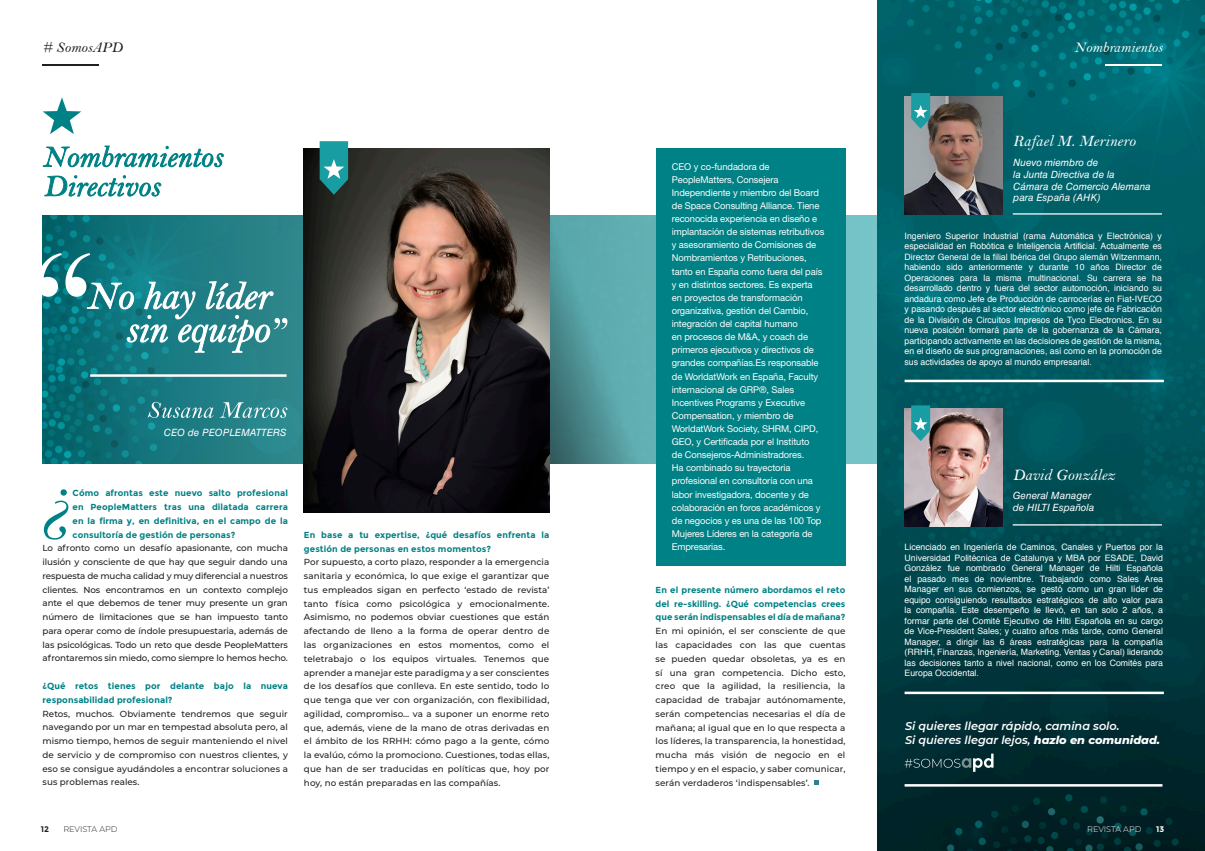
<style>
.page{position:relative;width:1205px;height:851px;background:#fff}
.page>*{position:absolute;margin:0;border:0;box-sizing:border-box;transform-origin:0 0}
.N_Pie_de_foto{font:74px "Bell MT Italic";color:#008185}
.N_Subsección_Emp{font:16.25px "Bell MT Italic";color:#fff}
.t1{font:15px "Bell MT Italic";color:#fff}
.t2{font:15px "Bell MT Italic";color:#231f20}
.N_Pie_de_foto-2{font:italic 600 11.25px "Montserrat";color:#fff}
.N_Texto_Recuadro{font:italic 10px/11.9px "Helvetica LT Std";color:#fff}
.N_Texto{font:9.38px/13.1px "Helvetica Neue";letter-spacing:-.01em;color:#fff}
.N_Pie_de_foto-3{font:500 8.75px/13.8px "Montserrat";letter-spacing:.01em;color:#231f20;text-align:justify}
.N_Pie_de_foto-4{font:8.75px/10.5px "Helvetica";color:#fff;text-align:justify}
.N_Pie_de_foto-5{font:700 8.75px/13.8px "Montserrat";letter-spacing:.01em;color:#008185;text-align:justify}
.t3{font:300 8.12px "Montserrat";letter-spacing:-.01em;color:#231f20}
.t4{font:300 8.12px "Montserrat";letter-spacing:-.01em;color:#fff}
.t5{font:700 8.12px "Montserrat";color:#231f20}
.t6{font:700 8.12px "Montserrat";color:#fff}
.s1{font-weight:800}
</style>
<div class="page">
<img style="left:43px;top:215px;width:261px;height:248px">
<div style="left:656px;top:148px;width:189px;height:417px;background:#008185"></div>
<svg style="left:549px;top:215px;width:329px;height:248px"></svg>
<img style="left:878px;top:0;width:327px;height:850px">
<hr style="left:904px;top:784px;width:258px;height:2px;background:#fff">
<svg style="left:44px;top:175px;width:117px;height:21px"></svg>
<svg style="left:43px;top:146px;width:181px;height:21px"></svg>
<svg style="left:43px;top:97px;width:38px;height:37px"></svg>
<svg style="left:904px;top:753px;width:89px;height:18px;background:#284c50"></svg>
<img style="left:904px;top:97px;width:98px;height:117px">
<img style="left:904px;top:408px;width:98px;height:118px">
<hr style="left:1013px;top:524px;width:149px;height:1px;background:#fff">
<hr style="left:1013px;top:213px;width:149px;height:1px;background:#fff">
<hr style="left:904px;top:379px;width:260px;height:3px;background:#fff">
<hr style="left:904px;top:691px;width:260px;height:3px;background:#fff">
<svg style="left:911px;top:405px;width:19px;height:36px"></svg>
<svg style="left:911px;top:93px;width:19px;height:36px"></svg>
<img style="left:304px;top:148px;width:245px;height:364px">
<hr style="left:1106px;top:64px;width:56px;height:2px;background:#fff">
<hr style="left:43px;top:64px;width:56px;height:2px;background:#231f20">
<svg style="left:42px;top:253px;width:245px;height:99px;background:#3a8f96"></svg>
<svg style="left:814px;top:780px;width:5px;height:5px"></svg>
<hr style="left:90px;top:374px;width:197px;height:3px;background:#fff">
<svg style="left:320px;top:141px;width:28px;height:54px;background:#309598"></svg>
<svg style="left:148px;top:402px;width:139px;height:16px;background:#4f99a0"></svg>
<p class="t2" style="left:43px;top:39px;width:81px"># SomosAPD</p>
<p class="t1" style="left:1074px;top:39px;width:90px">Nombramientos</p>
<p class="N_Texto_Recuadro" style="left:164px;top:426px;width:124px">CEO de PEOPLEMATTERS</p>
<p class="N_Pie_de_foto" style="left:43px;top:452px;width:31px">¿</p>
<p class="N_Pie_de_foto-5" style="left:73px;top:486px;width:217px">Cómo afrontas este nuevo salto profesional en PeopleMatters tras una dilatada carrera en la firma y, en definitiva, en el campo de la consultoría de gestión de personas?</p>
<p class="N_Pie_de_foto-3" style="left:43px;top:541px;width:247px">Lo afronto como un desafío apasionante, con mucha ilusión y consciente de que hay que seguir dando una respuesta de mucha calidad y muy diferencial a nuestros clientes. Nos encontramos en un contexto complejo ante el que debemos de tener muy presente un gran número de limitaciones que se han impuesto tanto para operar como de índole presupuestaria, además de las psicológicas. Todo un reto que desde PeopleMatters afrontaremos sin miedo, como siempre lo hemos hecho.</p>
<p class="N_Pie_de_foto-5" style="left:43px;top:679px;width:247px">¿Qué retos tienes por delante bajo la nueva responsabilidad profesional?</p>
<p class="N_Pie_de_foto-3" style="left:43px;top:706px;width:247px">Retos, muchos. Obviamente tendremos que seguir navegando por un mar en tempestad absoluta pero, al mismo tiempo, hemos de seguir manteniendo el nivel de servicio y de compromiso con nuestros clientes, y eso se consigue ayudándoles a encontrar soluciones a sus problemas reales.</p>
<p class="N_Pie_de_foto-5" style="left:304px;top:528px;width:247px">En base a tu expertise, ¿qué desafíos enfrenta la gestión de personas en estos momentos?</p>
<p class="N_Pie_de_foto-3" style="left:304px;top:555px;width:247px">Por supuesto, a corto plazo, responder a la emergencia sanitaria y económica, lo que exige el garantizar que tus empleados sigan en perfecto ‘estado de revista’ tanto física como psicológica y emocionalmente.<br>Asimismo, no podemos obviar cuestiones que están afectando de lleno a la forma de operar dentro de las organizaciones en estos momentos, como el teletrabajo o los equipos virtuales. Tenemos que aprender a manejar este paradigma y a ser conscientes de los desafíos que conlleva. En este sentido, todo lo que tenga que ver con organización, con flexibilidad, agilidad, compromiso… va a suponer un enorme reto que, además, viene de la mano de otras derivadas en el ámbito de los RRHH: cómo pago a la gente, cómo la evalúo, cómo la promociono. Cuestiones, todas ellas, que han de ser traducidas en políticas que, hoy por hoy, no están preparadas en las compañías.</p>
<p class="N_Texto" style="left:672px;top:159px;width:154px">CEO y co-fundadora de<br>PeopleMatters, Consejera<br>Independiente y miembro del Board de Space Consulting Alliance. Tiene reconocida experiencia en diseño e implantación de sistemas retributivos y asesoramiento de Comisiones de<br>Nombramientos y Retribuciones, tanto en España como fuera del país y en distintos sectores. Es experta en proyectos de transformación organizativa, gestión del Cambio, integración del capital humano<br>en procesos de M&amp;A, y coach de primeros ejecutivos y directivos de grandes compañías.Es responsable de WorldatWork en España, Faculty internacional de GRP®, Sales<br>Incentives Programs y Executive<br>Compensation, y miembro de<br>WorldatWork Society, SHRM, CIPD,<br>GEO, y Certificada por el Instituto<br>de Consejeros-Administradores.<br>Ha combinado su trayectoria profesional en consultoría con una labor investigadora, docente y de colaboración en foros académicos y de negocios y es una de las 100 Top<br>Mujeres Líderes en la categoría de<br>Empresarias.</p>
<p class="N_Pie_de_foto-5" style="left:656px;top:583px;width:191px">En el presente número abordamos el reto del re-skilling. ¿Qué competencias crees que serán indispensables el día de mañana?</p>
<p class="N_Pie_de_foto-3" style="left:656px;top:623px;width:191px">En mi opinión, el ser consciente de que las capacidades con las que cuentas se pueden quedar obsoletas, ya es en sí una gran competencia. Dicho esto, creo que la agilidad, la resiliencia, la capacidad de trabajar autónomamente, serán competencias necesarias el día de mañana; al igual que en lo que respecta a los líderes, la transparencia, la honestidad, mucha más visión de negocio en el tiempo y en el espacio, y saber comunicar, serán verdaderos ‘indispensables’.</p>
<p class="N_Subsección_Emp" style="left:1013px;top:131px;width:124px">Rafael M. Merinero</p>
<p class="N_Texto_Recuadro" style="left:1013px;top:156px;width:87px">Nuevo miembro de</p>
<p class="N_Texto_Recuadro" style="left:1013px;top:168px;width:103px">la Junta Directiva de la</p>
<p class="N_Texto_Recuadro" style="left:1013px;top:180px;width:139px">Cámara de Comercio Alemana para España (AHK)</p>
<p class="N_Pie_de_foto-4" style="left:904px;top:230px;width:259px">Ingeniero Superior Industrial (rama Automática y Electrónica) y especialidad en Robótica e Inteligencia Artificial. Actualmente es Director General de la filial Ibérica del Grupo alemán Witzenmann, habiendo sido anteriormente y durante 10 años Director de Operaciones para la misma multinacional. Su carrera se ha desarrollado dentro y fuera del sector automoción, iniciando su andadura como Jefe de Producción de carrocerías en Fiat-IVECO y pasando después al sector electrónico como jefe de Fabricación de la División de Circuitos Impresos de Tyco Electronics. En su nueva posición formará parte de la gobernanza de la Cámara, participando activamente en las decisiones de gestión de la misma, en el diseño de sus programaciones, así como en la promoción de sus actividades de apoyo al mundo empresarial.</p>
<p class="N_Subsección_Emp" style="left:1013px;top:465px;width:104px">David González</p>
<p class="N_Texto_Recuadro" style="left:1013px;top:489px;width:80px">General Manager</p>
<p class="N_Texto_Recuadro" style="left:1013px;top:501px;width:83px">de HILTI Española</p>
<p class="N_Pie_de_foto-4" style="left:904px;top:542px;width:260px">Licenciado en Ingeniería de Caminos, Canales y Puertos por la Universidad Politécnica de Catalunya y MBA por ESADE, David González fue nombrado General Manager de Hilti Española el pasado mes de noviembre. Trabajando como Sales Area Manager en sus comienzos, se gestó como un gran líder de equipo consiguiendo resultados estratégicos de alto valor para la compañía. Este desempeño le llevó, en tan solo 2 años, a formar parte del Comité Ejecutivo de Hilti Española en su cargo de Vice-President Sales; y cuatro años más tarde, como General Manager, a dirigir las 6 áreas estratégicas para la compañía (RRHH, Finanzas, Ingeniería, Marketing, Ventas y Canal) liderando las decisiones tanto a nivel nacional, como en los Comités para Europa Occidental.</p>
<p class="N_Pie_de_foto-2" style="left:905px;top:718px;width:216px">Si quieres llegar rápido, camina solo.</p>
<p class="N_Pie_de_foto-2" style="left:905px;top:731px;width:257px">Si quieres llegar lejos, <span class="s1">hazlo en comunidad.</span></p>
<p class="t5" style="left:41px;top:824px;width:10px">12</p>
<p class="t3" style="left:63px;top:823px;width:56px">REVISTA APD</p>
<p class="t4" style="left:1087px;top:823px;width:56px">REVISTA APD</p>
<p class="t6" style="left:1156px;top:824px;width:10px">13</p>
</div>
